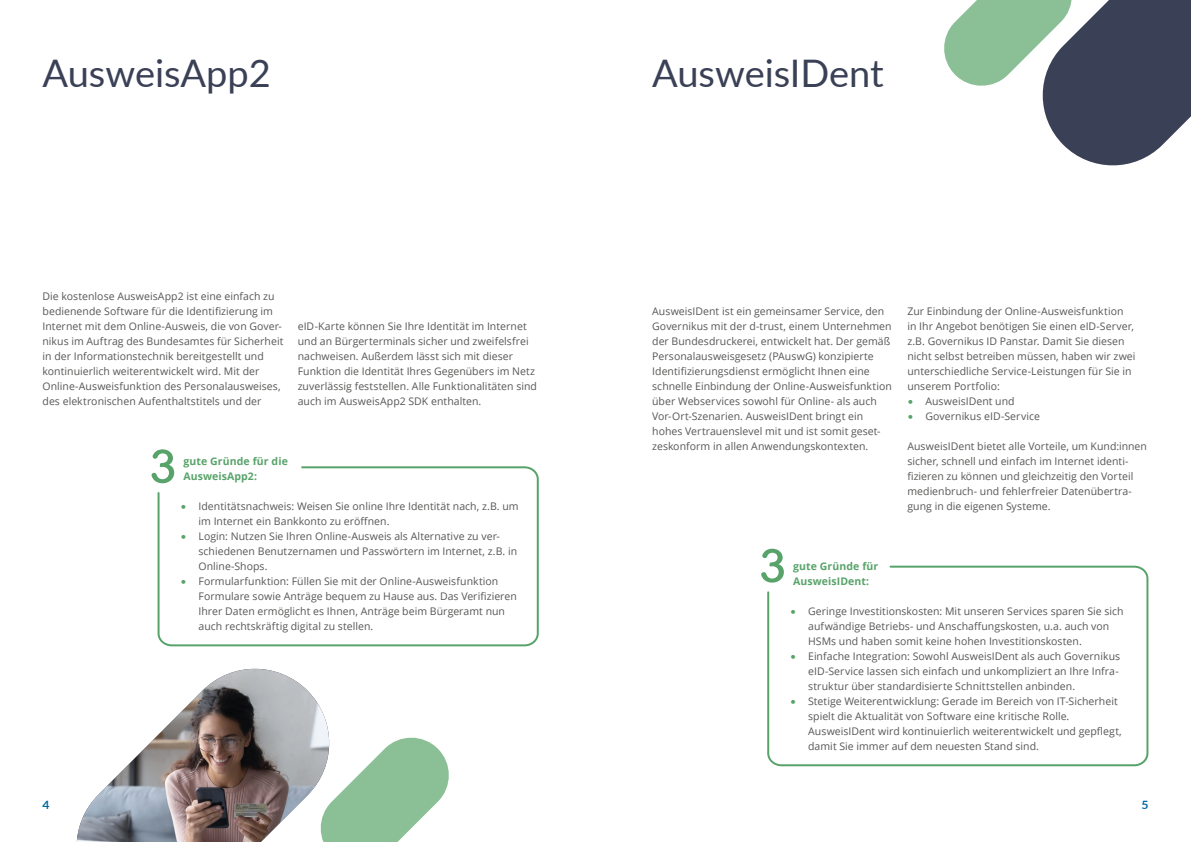
<style>
.page{position:relative;width:1191px;height:842px;background:#fff}
.page>*{position:absolute;margin:0;border:0;box-sizing:border-box;transform-origin:0 0}
.t1{font:38px "Lato";color:#3a4055}
.t2{font:700 11.5px "Lato";color:#0069a4;scale:1.06 1}
.t3{font:10.5px/15px "Open Sans";letter-spacing:.005em;color:#575756}
.t4{font:700 10.5px/15px "Open Sans";letter-spacing:.01em;color:#58a36a}
.s1{font-family:"Lato";color:#58a36a}
</style>
<div class="page">
<svg style="left:336px;top:737px;width:113px;height:105px"></svg>
<img style="left:77px;top:669px;width:259px;height:173px">
<svg style="left:944px;top:0;width:247px;height:166px"></svg>
<svg style="left:151px;top:449px;width:22px;height:33px"></svg>
<svg style="left:156px;top:465px;width:383px;height:182px"></svg>
<svg style="left:761px;top:549px;width:22px;height:32px"></svg>
<svg style="left:766px;top:565px;width:383px;height:202px"></svg>
<h1 class="t1" style="left:43px;top:46px;width:230px">AusweisApp2</h1>
<h1 class="t1" style="left:652px;top:46px;width:233px">AusweisIDent</h1>
<p class="t3" style="left:43px;top:288px;width:242px">Die kostenlose AusweisApp2 ist eine einfach zu bedienende Software für die Identifizierung im Internet mit dem Online-Ausweis, die von Gover&shy;nikus im Auftrag des Bundesamtes für Sicherheit in der Informationstechnik bereitgestellt und kontinuierlich weiterentwickelt wird. Mit der Online-Ausweisfunktion des Personalausweises, des elektronischen Aufenthaltstitels und der</p>
<p class="t3" style="left:298px;top:318px;width:241px">eID-Karte können Sie Ihre Identität im Internet und an Bürgerterminals sicher und zweifelsfrei nachweisen. Außerdem lässt sich mit dieser Funktion die Identität Ihres Gegenübers im Netz zuverlässig feststellen. Alle Funktionalitäten sind auch im AusweisApp2 SDK enthalten.</p>
<p class="t4" style="left:183px;top:453px;width:106px">gute Gründe für die<br>AusweisApp2:</p>
<p class="t3" style="left:198px;top:498px;width:322px;text-indent:-18px"><span class="s1">•</span> Identitätsnachweis: Weisen Sie online Ihre Identität nach, z.B. um im Internet ein Bankkonto zu eröffnen.</p>
<p class="t3" style="left:198px;top:528px;width:320px;text-indent:-18px"><span class="s1">•</span> Login: Nutzen Sie Ihren Online-Ausweis als Alternative zu ver&shy;schiedenen Benutzernamen und Passwörtern im Internet, z.B. in<br>Online-Shops.</p>
<p class="t3" style="left:198px;top:573px;width:320px;text-indent:-18px"><span class="s1">•</span> Formularfunktion: Füllen Sie mit der Online-Ausweisfunktion Formulare sowie Anträge bequem zu Hause aus. Das Verifizieren Ihrer Daten ermöglicht es Ihnen, Anträge beim Bürgeramt nun auch rechtskräftig digital zu stellen.</p>
<p class="t3" style="left:652px;top:303px;width:241px">AusweisIDent ist ein gemeinsamer Service, den Governikus mit der d-trust, einem Unternehmen der Bundesdruckerei, entwickelt hat. Der gemäß Personalausweisgesetz (PAuswG) konzipierte Identifizierungsdienst ermöglicht Ihnen eine schnelle Einbindung der Online-Ausweisfunktion über Webservices sowohl für Online- als auch Vor-Ort-Szenarien. AusweisIDent bringt ein hohes Vertrauenslevel mit und ist somit geset&shy;zeskonform in allen Anwendungskontexten.</p>
<p class="t3" style="left:907px;top:303px;width:230px">Zur Einbindung der Online-Ausweisfunktion<br>in Ihr Angebot benötigen Sie einen eID-Server, z.B. Governikus ID Panstar. Damit Sie diesen nicht selbst betreiben müssen, haben wir zwei unterschiedliche Service-Leistungen für Sie in unserem Portfolio:</p>
<p class="t3" style="left:907px;top:393px;width:109px"><span class="s1">•</span> AusweisIDent und</p>
<p class="t3" style="left:907px;top:408px;width:134px"><span class="s1">•</span> Governikus eID-Service</p>
<p class="t3" style="left:907px;top:438px;width:241px">AusweisIDent bietet alle Vorteile, um Kund:innen sicher, schnell und einfach im Internet identi&shy;fizieren zu können und gleichzeitig den Vorteil medienbruch- und fehlerfreier Datenübertra&shy;gung in die eigenen Systeme.</p>
<p class="t4" style="left:793px;top:558px;width:87px">gute Gründe für<br>AusweisIDent:</p>
<p class="t3" style="left:808px;top:603px;width:317px;text-indent:-18px"><span class="s1">•</span> Geringe Investitionskosten: Mit unseren Services sparen Sie sich aufwändige Betriebs- und Anschaffungskosten, u.a. auch von<br>HSMs und haben somit keine hohen Investitionskosten.</p>
<p class="t3" style="left:808px;top:648px;width:313px;text-indent:-18px"><span class="s1">•</span> Einfache Integration: Sowohl AusweisIDent als auch Governikus eID-Service lassen sich einfach und unkompliziert an Ihre Infra&shy;struktur über standardisierte Schnittstellen anbinden.</p>
<p class="t3" style="left:808px;top:693px;width:315px;text-indent:-18px"><span class="s1">•</span> Stetige Weiterentwicklung: Gerade im Bereich von IT-Sicherheit spielt die Aktualität von Software eine kritische Rolle.<br>AusweisIDent wird kontinuierlich weiterentwickelt und gepflegt, damit Sie immer auf dem neuesten Stand sind.</p>
<p class="t2" style="left:43px;top:796px;width:8px">4</p>
<p class="t2" style="left:1141px;top:796px;width:8px">5</p>
</div>
